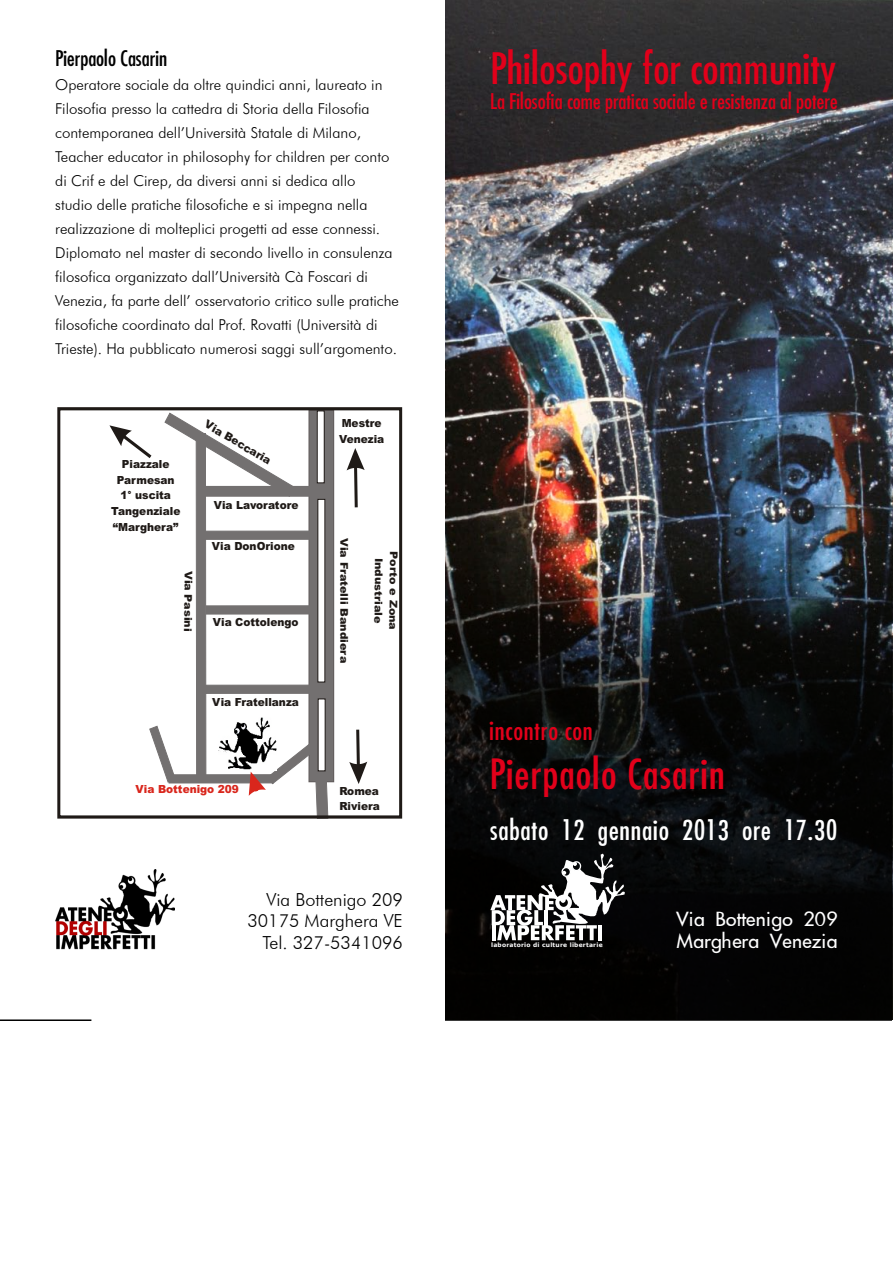
<style>
.page{position:relative;width:893px;height:1263px;background:#fff}
.page>*{position:absolute;margin:0;border:0;box-sizing:border-box;transform-origin:0 0}
.t1{font:condensed 42px "Futura";letter-spacing:.01em;color:#e2001a}
.t2{font:condensed 40.5px "Futura";letter-spacing:.03em;color:#e2001a}
.t3{font:condensed 27px "Futura";letter-spacing:.03em;color:#fff}
.t4{font:condensed 25.5px "Futura";letter-spacing:.03em;color:#e2001a}
.t5{font:100 24px "Futura";color:#fff}
.t6{font:condensed 21px "Futura";color:#e2001a}
.t7{font:condensed 21px "Futura";color:#000}
.t8{font:300 18px/21.6px "Futura BT";color:#000;text-align:right}
.t9{font:300 15px/24px "Futura BT";color:#000}
.t10{font:900 11.1px/15.8px "Arial";color:#1f1a17;scale:.95 1}
.t11{font:900 11.1px "Arial";color:#d9261c;scale:.95 1}
.t12{font:900 10.95px "Arial";color:#1f1a17}
.t13{font:900 10.5px/15px "Arial";color:#1f1a17;scale:1.06 1}
.t14{font:700 6px "Verdana";letter-spacing:.04em;color:#fff}
</style>
<div class="page">
<img style="left:55px;top:869px;width:119px;height:80px">
<hr style="left:0;top:1019px;width:91px;height:2px;background:#000">
<div style="left:309px;top:410px;width:25px;height:372px;background:#737070"></div>
<div style="left:309px;top:410px;width:25px;height:372px;border:1px solid #615c5c"></div>
<svg style="left:149px;top:726px;width:25px;height:56px"></svg>
<div style="left:169px;top:775px;width:104px;height:8px;background:#737070"></div>
<div style="left:169px;top:774px;width:105px;height:9px;border:1px solid #737070"></div>
<div style="left:206px;top:685px;width:104px;height:8px;background:#737070"></div>
<div style="left:206px;top:606px;width:104px;height:8px;background:#737070"></div>
<div style="left:205px;top:531px;width:105px;height:8px;background:#737070"></div>
<div style="left:318px;top:699px;width:7px;height:72px;background:#fff"></div>
<div style="left:318px;top:499px;width:7px;height:183px;background:#fff"></div>
<div style="left:317px;top:411px;width:7px;height:72px;background:#fff"></div>
<div style="left:317px;top:411px;width:7px;height:72px;border:1px solid #1f1a17"></div>
<div style="left:199px;top:486px;width:112px;height:10px;background:#737070"></div>
<div style="left:196px;top:434px;width:10px;height:348px;background:#737070"></div>
<svg style="left:349px;top:730px;width:18px;height:54px"></svg>
<svg style="left:347px;top:448px;width:18px;height:59px"></svg>
<svg style="left:109px;top:425px;width:42px;height:33px"></svg>
<svg style="left:249px;top:743px;width:79px;height:76px"></svg>
<div style="left:57px;top:407px;width:345px;height:411px;border:3px solid #1f1a17"></div>
<img style="left:219px;top:718px;width:57px;height:52px">
<img style="left:445px;top:3px;width:447px;height:1018px">
<svg style="left:490px;top:854px;width:135px;height:86px"></svg>
<svg style="left:165px;top:413px;width:130px;height:84px"></svg>
<h3 class="t7" style="left:55px;top:45px;width:113px">Pierpaolo Casarin</h3>
<p class="t9" style="left:55px;top:73px;width:345px">Operatore sociale da oltre quindici anni, laureato in Filosofia presso la cattedra di Storia della Filosofia contemporanea dell’Università Statale di Milano, Teacher educator in philosophy for children per conto di Crif e del Cirep, da diversi anni si dedica allo<br>studio delle pratiche filosofiche e si impegna nella realizzazione di molteplici progetti ad esse connessi.<br>Diplomato nel master di secondo livello in consulenza filosofica organizzato dall’Università Cà Foscari di Venezia, fa parte dell’ osservatorio critico sulle pratiche filosofiche coordinato dal Prof. Rovatti (Università di Trieste). Ha pubblicato numerosi saggi sull’argomento.</p>
<p class="t10" style="left:111px;top:457px;width:74px;text-align:center">Piazzale<br>Parmesan<br>1° uscita<br>Tangenziale “Marghera”</p>
<p class="t13" style="left:195px;top:571px;width:59px;rotate:91deg">Via Pasi i</p>
<p class="t12" style="left:209px;top:417px;width:77px;rotate:31deg">Via Be c ria</p>
<p class="t10" style="left:214px;top:498px;width:91px">Via Lavoratore</p>
<p class="t10" style="left:212px;top:539px;width:89px">Via DonOrione</p>
<p class="t10" style="left:213px;top:616px;width:92px">Via Cottolengo</p>
<p class="t10" style="left:212px;top:695px;width:93px">Via Fratellanza</p>
<p class="t11" style="left:136px;top:782px;width:110px">Via Bottenigo 209</p>
<p class="t10" style="left:339px;top:416px;width:49px">Mestre<br>Venezia</p>
<p class="t13" style="left:351px;top:538px;width:65px;rotate:90deg">Via Frate li</p>
<p class="t13" style="left:351px;top:632px;width:31px;rotate:90deg">dea</p>
<p class="t13" style="left:351px;top:593px;width:60px;rotate:90deg">l Banir</p>
<p class="t13" style="left:400px;top:558px;width:69px;text-indent:-6px;rotate:91deg">Port e Zona<br>Indus ri</p>
<p class="t13" style="left:385px;top:591px;width:32px;rotate:91deg">t ale</p>
<p class="t10" style="left:339px;top:784px;width:44px">Romea<br>Riviera</p>
<p class="t8" style="left:248px;top:888px;width:157px">Via Bottenigo 209<br>30175 Marghera VE<br>Tel. 327-5341096</p>
<h1 class="t1" style="left:490px;top:42px;width:348px">Philosophy for community</h1>
<h3 class="t6" style="left:490px;top:88px;width:349px">La Filosofia come pratica sociale e resistenza al potere</h3>
<h3 class="t4" style="left:490px;top:715px;width:105px">incontro con</h3>
<h2 class="t2" style="left:490px;top:748px;width:237px">Pierpaolo Casarin</h2>
<h3 class="t3" style="left:490px;top:813px;width:349px">sabato 12 gennaio 2013 ore 17.30</h3>
<h3 class="t5" style="left:677px;top:909px;width:163px">Via Bottenigo 209</h3>
<p class="t14" style="left:491px;top:940px;width:113px">laboratorio di culture libertarie</p>
<h3 class="t5" style="left:677px;top:931px;width:162px">Marghera Venezia</h3>
</div>
